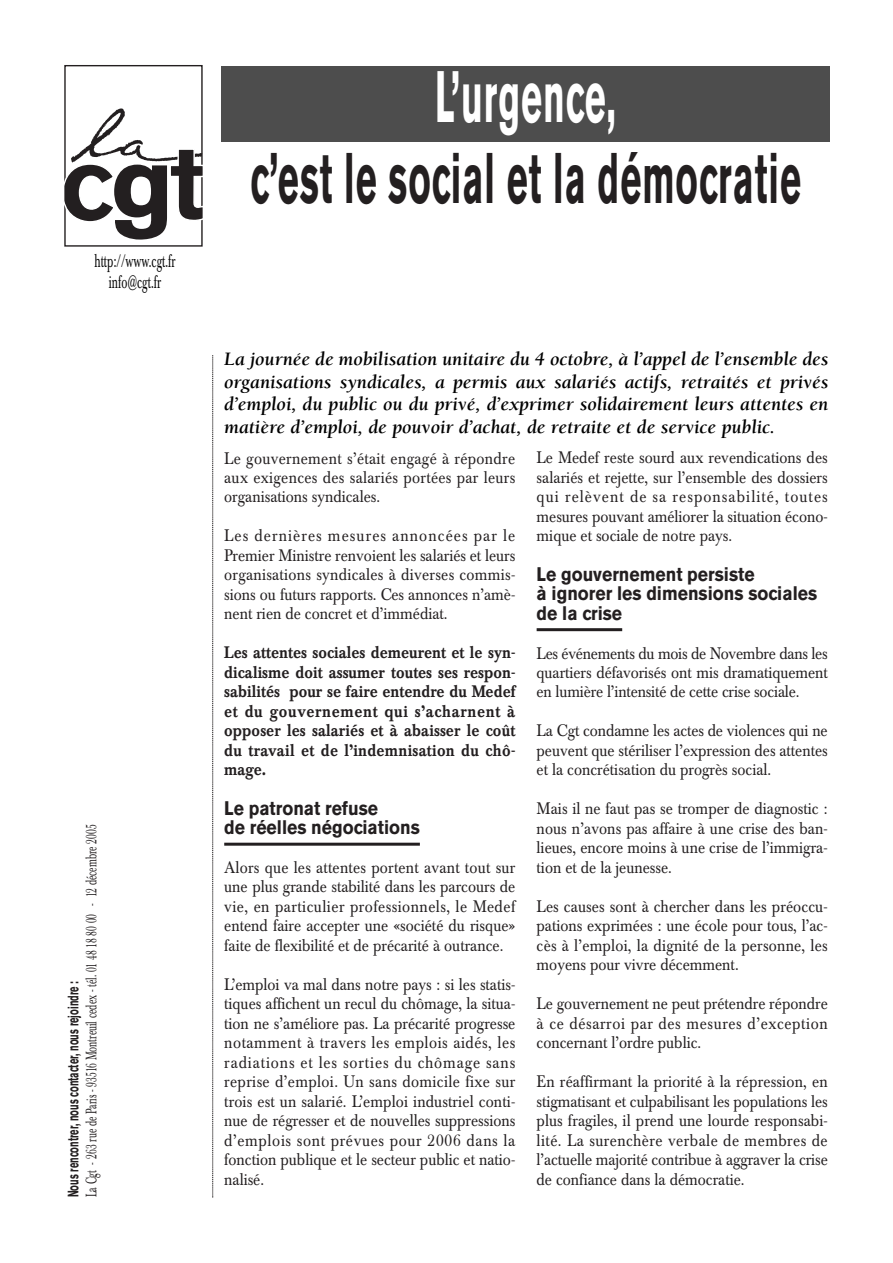
<style>
.page{position:relative;width:893px;height:1263px;background:#fff}
.page>*{position:absolute;margin:0;border:0;box-sizing:border-box;transform-origin:0 0}
.t1{font:700 72px "Akzidenz Grotesk BE";letter-spacing:.03em;color:#fff;scale:.5 1}
.t2{font:700 70.95px "Akzidenz Grotesk BE";letter-spacing:.03em;color:#231f20;scale:.51 1}
.t3{font:italic 700 19.5px/22.5px "Berkeley";color:#000;text-align:justify}
.t4{font:700 19.5px/19.5px "Akzidenz Grotesk BE";color:#231f20;scale:.9 1}
.t5{font:18px/21px "Baskerville BE";color:#000;text-align:center;scale:.61 1}
.t6{font:16.5px/19.5px "Baskerville BE";color:#231f20;text-align:justify;scale:.9 1}
.t7{font:500 16.5px/19.5px "Baskerville BE";letter-spacing:.015em;color:#231f20;text-align:justify;scale:.9 1}
.t8{font:15px "Baskerville BE";color:#231f20;scale:.61 1}
.t9{font:700 15px "Akzidenz Grotesk BE";color:#231f20;scale:.61 1}
</style>
<div class="page">
<svg style="left:212px;top:355px;width:1px;height:843px"></svg>
<hr style="left:224px;top:843px;width:196px;height:3px;background:#231f20">
<hr style="left:536px;top:628px;width:86px;height:3px;background:#231f20">
<svg style="left:64px;top:65px;width:139px;height:182px"></svg>
<div style="left:221px;top:66px;width:608px;height:76px;background:#4d4d4d"></div>
<p class="t5" style="left:94px;top:252px;width:134px">http://www.cgt.fr info@cgt.fr</p>
<p class="t8" style="left:85px;top:1197px;width:614px;rotate:-90deg">La Cgt - 263 rue de Paris - 93516 Montreuil cedex - tél. 01 48 18 80 00 - 12 décembre 2005</p>
<p class="t9" style="left:68px;top:1197px;width:356px;rotate:-90deg">Nous rencontrer, nous contacter, nous rejoindre :</p>
<h1 class="t1" style="left:435px;top:71px;width:363px">L’urgence,</h1>
<h2 class="t2" style="left:250px;top:153px;width:1080px">c’est le social et la démocratie</h2>
<p class="t3" style="left:224px;top:350px;width:605px">La journée de mobilisation unitaire du 4 octobre, à l’appel de l’ensemble des organisations syndicales, a permis aux salariés actifs, retraités et privés d’emploi, du public ou du privé, d’exprimer solidairement leurs attentes en matière d’emploi, de pouvoir d’achat, de retraite et de service public.</p>
<p class="t6" style="left:224px;top:450px;width:325px">Le gouvernement s’était engagé à répondre aux exigences des salariés portées par leurs organisations syndicales.</p>
<p class="t6" style="left:224px;top:528px;width:325px">Les dernières mesures annoncées par le Premier Ministre renvoient les salariés et leurs organisations syndicales à diverses commis&shy;sions ou futurs rapports. Ces annonces n’amè&shy;nent rien de concret et d’immédiat.</p>
<p class="t7" style="left:224px;top:645px;width:325px">Les attentes sociales demeurent et le syn&shy;dicalisme doit assumer toutes ses respon&shy;sabilités pour se faire entendre du Medef et du gouvernement qui s’acharnent à opposer les salariés et à abaisser le coût du travail et de l’indemnisation du chô&shy;mage.</p>
<p class="t4" style="left:224px;top:800px;width:219px">Le patronat refuse<br>de réelles négociations</p>
<p class="t6" style="left:224px;top:859px;width:325px">Alors que les attentes portent avant tout sur une plus grande stabilité dans les parcours de vie, en particulier professionnels, le Medef entend faire accepter une «société du risque» faite de flexibilité et de précarité à outrance.</p>
<p class="t6" style="left:224px;top:976px;width:325px">L’emploi va mal dans notre pays : si les statis&shy;tiques affichent un recul du chômage, la situa&shy;tion ne s’améliore pas. La précarité progresse notamment à travers les emplois aidés, les radiations et les sorties du chômage sans reprise d’emploi. Un sans domicile fixe sur trois est un salarié. L’emploi industriel conti&shy;nue de régresser et de nouvelles suppressions d’emplois sont prévues pour 2006 dans la fonction publique et le secteur public et natio&shy;nalisé.</p>
<p class="t6" style="left:536px;top:450px;width:325px">Le Medef reste sourd aux revendications des salariés et rejette, sur l’ensemble des dossiers qui relèvent de sa responsabilité, toutes mesures pouvant améliorer la situation écono&shy;mique et sociale de notre pays.</p>
<p class="t4" style="left:536px;top:566px;width:313px">Le gouvernement persiste<br>à ignorer les dimensions sociales de la crise</p>
<p class="t6" style="left:536px;top:645px;width:325px">Les événements du mois de Novembre dans les quartiers défavorisés ont mis dramatiquement en lumière l’intensité de cette crise sociale.</p>
<p class="t6" style="left:536px;top:723px;width:325px">La Cgt condamne les actes de violences qui ne peuvent que stériliser l’expression des attentes et la concrétisation du progrès social.</p>
<p class="t6" style="left:536px;top:801px;width:325px">Mais il ne faut pas se tromper de diagnostic : nous n’avons pas affaire à une crise des ban&shy;lieues, encore moins à une crise de l’immigra&shy;tion et de la jeunesse.</p>
<p class="t6" style="left:536px;top:898px;width:325px">Les causes sont à chercher dans les préoccu&shy;pations exprimées : une école pour tous, l’ac&shy;cès à l’emploi, la dignité de la personne, les moyens pour vivre décemment.</p>
<p class="t6" style="left:536px;top:996px;width:325px">Le gouvernement ne peut prétendre répondre à ce désarroi par des mesures d’exception concernant l’ordre public.</p>
<p class="t6" style="left:536px;top:1074px;width:325px">En réaffirmant la priorité à la répression, en stigmatisant et culpabilisant les populations les plus fragiles, il prend une lourde responsabi&shy;lité. La surenchère verbale de membres de l’actuelle majorité contribue à aggraver la crise de confiance dans la démocratie.</p>
</div>
